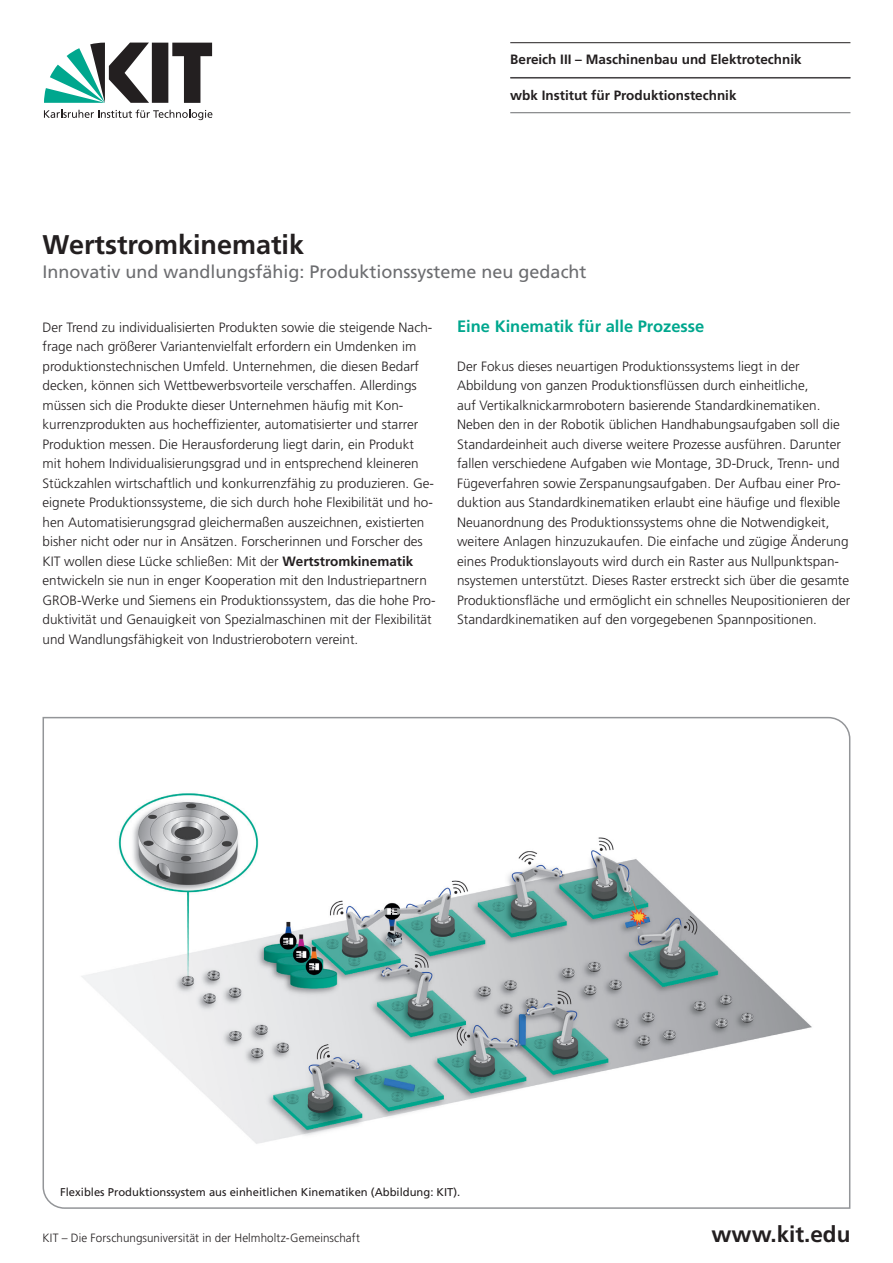
<style>
.page{position:relative;width:893px;height:1263px;background:#fff}
.page>*{position:absolute;margin:0;border:0;box-sizing:border-box;transform-origin:0 0}
.Titel{font:700 27px "Frutiger LT Std";color:#231f20}
.t1{font:700 22.5px "Frutiger LT Std";color:#231f20}
.Untertitel{font:18px "Frutiger LT Std";color:#6c6d70}
.Zwischentitel{font:700 16.5px "Frutiger LT Std";color:#00a78e}
.Fliesstext{font:300 13.5px/19.5px "Frutiger LT Std";color:#231f20}
.Zwischentitel-2{font:300 13.5px/19.5px "Frutiger LT Std";color:#231f20}
.Zentrum{font:700 13.5px "Frutiger LT Std";color:#231f20}
.t2{font:300 12px "Frutiger LT Std";letter-spacing:.005em;color:#231f20}
.Bildunterschrift{font:11.25px "Frutiger LT Std";color:#231f20}
.s1{font-weight:700}
</style>
<div class="page">
<svg style="left:44px;top:43px;width:168px;height:60px"></svg>
<svg style="left:44px;top:110px;width:168px;height:10px"></svg>
<hr style="left:510px;top:42px;width:340px;height:1px;background:#231f20">
<hr style="left:510px;top:77px;width:340px;height:1px;background:#6c6d70">
<hr style="left:510px;top:78px;width:340px;height:1px;background:#231f20">
<hr style="left:510px;top:112px;width:340px;height:1px;background:#6c6d70">
<svg style="left:42px;top:716px;width:809px;height:493px"></svg>
<p class="Zentrum" style="left:510px;top:52px;width:293px">Bereich III – Maschinenbau und Elektrotechnik</p>
<p class="Zentrum" style="left:510px;top:87px;width:228px">wbk Institut für Produktionstechnik</p>
<p class="Titel" style="left:43px;top:229px;width:263px">Wertstromkinematik</p>
<p class="Untertitel" style="left:43px;top:261px;width:546px">Innovativ und wandlungsfähig: Produktionssysteme neu gedacht</p>
<p class="Fliesstext" style="left:43px;top:317px;width:395px">Der Trend zu individualisierten Produkten sowie die steigende Nach&shy;frage nach größerer Variantenvielfalt erfordern ein Umdenken im produktionstechnischen Umfeld. Unternehmen, die diesen Bedarf decken, können sich Wettbewerbsvorteile verschaffen. Allerdings müssen sich die Produkte dieser Unternehmen häufig mit Kon&shy;kurrenzprodukten aus hocheffizienter, automatisierter und starrer Produktion messen. Die Herausforderung liegt darin, ein Produkt mit hohem Individualisierungsgrad und in entsprechend kleineren Stückzahlen wirtschaftlich und konkurrenzfähig zu produzieren. Ge&shy;eignete Produktionssysteme, die sich durch hohe Flexibilität und ho&shy;hen Automatisierungsgrad gleichermaßen auszeichnen, existierten bisher nicht oder nur in Ansätzen. Forscherinnen und Forscher des KIT wollen diese Lücke schließen: Mit der <span class="s1">Wertstromkinematik </span>entwickeln sie nun in enger Kooperation mit den Industriepartnern GROB-Werke und Siemens ein Produktionssystem, das die hohe Pro&shy;duktivität und Genauigkeit von Spezialmaschinen mit der Flexibilität und Wandlungsfähigkeit von Industrierobotern vereint.</p>
<p class="Zwischentitel" style="left:457px;top:316px;width:249px">Eine Kinematik für alle Prozesse</p>
<p class="Zwischentitel-2" style="left:457px;top:356px;width:395px">Der Fokus dieses neuartigen Produktionssystems liegt in der Abbildung von ganzen Produktionsflüssen durch einheitliche,<br>auf Vertikalknickarmrobotern basierende Standardkinematiken.<br>Neben den in der Robotik üblichen Handhabungsaufgaben soll die Standardeinheit auch diverse weitere Prozesse ausführen. Darunter fallen verschiedene Aufgaben wie Montage, 3D-Druck, Trenn- und Fügeverfahren sowie Zerspanungsaufgaben. Der Aufbau einer Pro&shy;duktion aus Standardkinematiken erlaubt eine häufige und flexible Neuanordnung des Produktionssystems ohne die Notwendigkeit, weitere Anlagen hinzuzukaufen. Die einfache und zügige Änderung eines Produktionslayouts wird durch ein Raster aus Nullpunktspan&shy;nsystemen unterstützt. Dieses Raster erstreckt sich über die gesamte Produktionsfläche und ermöglicht ein schnelles Neupositionieren der Standardkinematiken auf den vorgegebenen Spannpositionen.</p>
<p class="Bildunterschrift" style="left:60px;top:1185px;width:402px">Flexibles Produktionssystem aus einheitlichen Kinematiken (Abbildung: KIT).</p>
<p class="t2" style="left:43px;top:1231px;width:319px">KIT – Die Forschungsuniversität in der Helmholtz-Gemeinschaft</p>
<h2 class="t1" style="left:712px;top:1221px;width:140px">www.kit.edu</h2>
</div>
